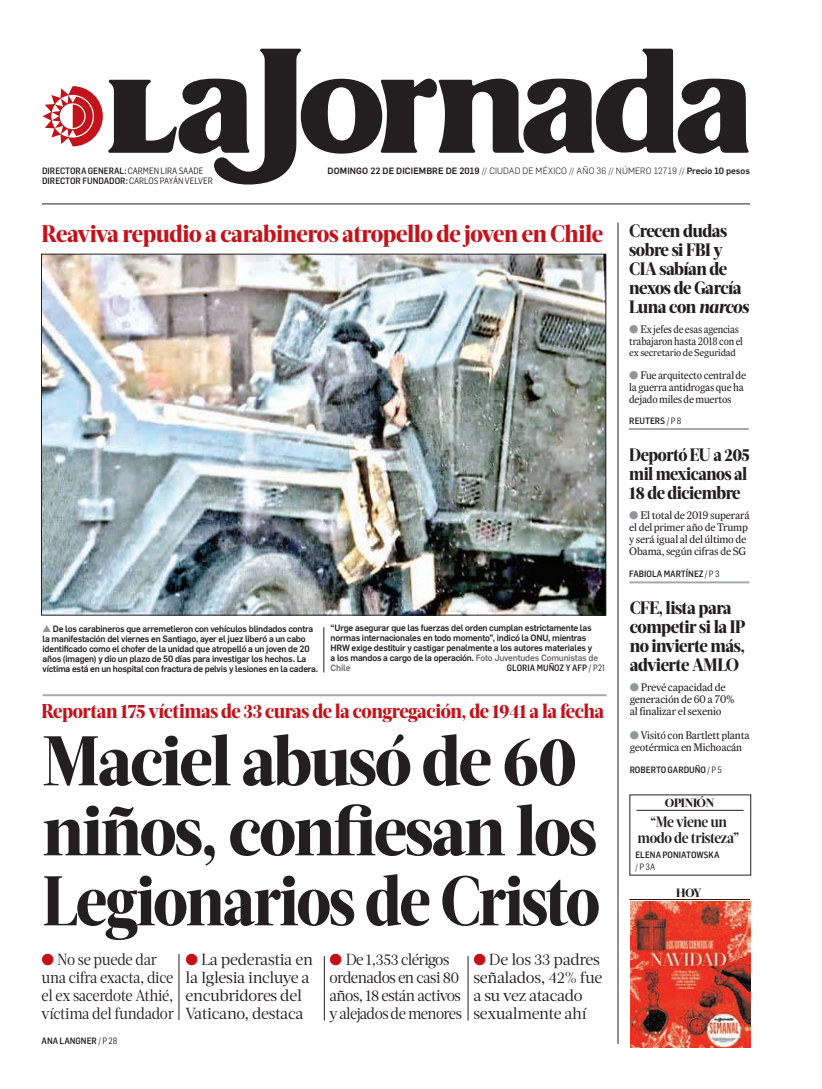
<style>
.page{position:relative;width:822px;height:1089px;background:#fff}
.page>*{position:absolute;margin:0;border:0;box-sizing:border-box;transform-origin:0 0}
.t1{font:800 70px/70px "Acta Headline";letter-spacing:-.03em;color:#231f20;scale:.94 1}
.t2{font:800 24px "Acta Headline";letter-spacing:-.015em;color:#c4121a;scale:.94 1}
.t3{font:800 20px "Acta Headline";letter-spacing:-.02em;color:#c4121a;scale:.92 1}
.t4{font:800 18px/19px "Acta Headline";letter-spacing:-.03em;color:#231f20;scale:.93 1}
.t5{font:800 18px/19px "Acta Headline";letter-spacing:-.03em;color:#231f20;scale:.9 1}
.t6{font:16px/18px "Acta Deck";letter-spacing:-.025em;color:#231f20}
.t7{font:16px/18px "Acta Deck";letter-spacing:-.025em;color:#231f20;scale:.94 1}
.t8{font:16px/18px "Acta Deck";letter-spacing:-.025em;color:#231f20;scale:.91 1}
.t9{font:700 15px/16px "Acta Headline";letter-spacing:-.03em;color:#231f20;text-align:center;scale:.91 1}
.t10{font:800 12px "Acta Headline";letter-spacing:-.04em;color:#231f20}
.t11{font:11px/12px "Expresso Tx";letter-spacing:-.02em;color:#231f20}
.t12{font:11px/12px "Expresso Tx";letter-spacing:-.02em;color:#231f20;scale:.95 1}
.t13{font:11px/12px "Expresso Tx";letter-spacing:-.02em;color:#231f20;scale:.91 1}
.t14{font:10px "Expresso Tx";letter-spacing:-.02em;color:#231f20}
.t15{font:500 9px/10px "Flama";letter-spacing:-.02em;color:#231f20}
.t16{font:500 9px "Flama Semicond";color:#231f20}
.t17{font:500 9px "Flama";letter-spacing:.01em;color:#231f20}
.t18{font:9px "Flama Semicond";color:#231f20}
.s1{font-weight:400}
.s2{font-weight:300}
.s3{font-style:italic}
.s4{color:#939598}
.s5{color:#6c6d70}
.s6{color:#c4121a}
</style>
<div class="page">
<svg style="left:43px;top:49px;width:706px;height:136px"></svg>
<hr style="left:618px;top:223px;width:1px;height:821px;background:#231f20">
<img style="left:43px;top:256px;width:561px;height:357px">
<hr style="left:42px;top:204px;width:708px;height:1px;background:#231f20">
<hr style="left:324px;top:956px;width:1px;height:65px;background:#231f20">
<hr style="left:468px;top:956px;width:1px;height:65px;background:#231f20">
<hr style="left:179px;top:954px;width:1px;height:66px;background:#231f20">
<hr style="left:324px;top:627px;width:1px;height:45px;background:#231f20">
<hr style="left:629px;top:428px;width:120px;height:2px;background:#a8a9ad">
<hr style="left:629px;top:581px;width:120px;height:2px;background:#a8a9ad">
<hr style="left:43px;top:694px;width:564px;height:2px;background:#a8a9ad">
<hr style="left:629px;top:899px;width:121px;height:1px;background:#231f20">
<img style="left:630px;top:901px;width:121px;height:147px">
<hr style="left:636px;top:810px;width:108px;height:1px;background:#231f20">
<p class="t16" style="left:42px;top:168px;width:163px">DIRECTORA GENERAL: <span class="s1">CARMEN LIRA SAADE</span></p>
<p class="t17" style="left:328px;top:168px;width:424px">DOMINGO 22 DE DICIEMBRE DE 2019 <span class="s2">// CIUDAD DE MÉXICO // AÑO 36 // NÚMERO 12719 //</span> Precio 10 pesos</p>
<p class="t16" style="left:42px;top:178px;width:172px">DIRECTOR FUNDADOR: <span class="s1">CARLOS PAYÁN VELVER</span></p>
<h2 class="t2" style="left:41px;top:224px;width:599px">Reaviva repudio a carabineros atropello de joven en Chile</h2>
<h3 class="t4" style="left:629px;top:223px;width:130px">Crecen dudas sobre si FBI y<br>CIA sabían de nexos de García<br>Luna con <span class="s3">narcos</span></h3>
<p class="t13" style="left:629px;top:324px;width:126px"><span class="s4">●</span> Ex jefes de esas agencias trabajaron hasta 2018 con el</p>
<p class="t14" style="left:629px;top:349px;width:108px">ex secretario de Seguridad</p>
<p class="t12" style="left:629px;top:370px;width:124px"><span class="s4">●</span> Fue arquitecto central de la guerra antidrogas que ha dejado miles de muertos</p>
<p class="t16" style="left:629px;top:418px;width:54px">REUTERS <span class="s1">/ P 8</span></p>
<h3 class="t5" style="left:629px;top:447px;width:136px">Deportó EU a 205 mil mexicanos al<br>18 de diciembre</h3>
<p class="t11" style="left:629px;top:510px;width:122px"><span class="s4">●</span> El total de 2019 superará el del primer año de Trump y será igual al del último de<br>Obama, según cifras de SG</p>
<p class="t16" style="left:629px;top:571px;width:92px">FABIOLA MARTÍNEZ <span class="s1">/ P 3</span></p>
<h3 class="t4" style="left:630px;top:599px;width:126px">CFE, lista para competir si la IP no invierte más, advierte AMLO</h3>
<p class="t11" style="left:630px;top:682px;width:106px"><span class="s4">●</span> Prevé capacidad de generación de 60 a 70% al finalizar el sexenio</p>
<p class="t11" style="left:630px;top:730px;width:121px"><span class="s4">●</span> Visitó con Bartlett planta geotérmica en Michoacán</p>
<p class="t16" style="left:630px;top:766px;width:94px">ROBERTO GARDUÑO <span class="s1">/ P 5</span></p>
<p class="t15" style="left:43px;top:624px;width:277px"><span class="s4">▲</span> De los carabineros que arremetieron con vehículos blindados contra la manifestación del viernes en Santiago, ayer el juez liberó a un cabo identificado como el chofer de la unidad que atropelló a un joven de 20 años (imagen) y dio un plazo de 50 días para investigar los hechos. La víctima está en un hospital con fractura de pelvis y lesiones en la cadera.</p>
<p class="t15" style="left:331px;top:624px;width:269px">“Urge asegurar que las fuerzas del orden cumplan estrictamente las normas internacionales en todo momento”, indicó la ONU, mientras HRW exige destituir y castigar penalmente a los autores materiales y a los mandos a cargo de la operación. <span class="s5">Foto Juventudes Comunistas de Chile</span></p>
<p class="t16" style="left:507px;top:665px;width:100px">GLORIA MUÑOZ Y AFP <span class="s1">/ P21</span></p>
<h3 class="t3" style="left:41px;top:703px;width:613px">Reportan 175 víctimas de 33 curas de la congregación, de 1941 a la fecha</h3>
<h1 class="t1" style="left:43px;top:732px;width:594px">Maciel abusó de 60 niños, confiesan los<br>Legionarios de Cristo</h1>
<h3 class="t10" style="left:665px;top:798px;width:51px">OPINIÓN</h3>
<h3 class="t9" style="left:638px;top:815px;width:114px">“Me viene un modo de tristeza”</h3>
<p class="t16" style="left:635px;top:851px;width:86px">ELENA PONIATOWSKA</p>
<p class="t18" style="left:635px;top:863px;width:21px">/ P 3A</p>
<h3 class="t10" style="left:676px;top:888px;width:27px">HOY</h3>
<h3 class="t8" style="left:42px;top:952px;width:147px"><span class="s6">●</span> No se puede dar una cifra exacta, dice el ex sacerdote Athié, víctima del fundador</h3>
<h3 class="t6" style="left:186px;top:952px;width:129px"><span class="s6">●</span> La pederastia en la Iglesia incluye a encubridores del<br>Vaticano, destaca</h3>
<h3 class="t7" style="left:329px;top:952px;width:143px"><span class="s6">●</span> De 1,353 clérigos ordenados en casi 80 años, 18 están activos y alejados de menores</h3>
<h3 class="t6" style="left:473px;top:952px;width:131px"><span class="s6">●</span> De los 33 padres señalados, 42% fue a su vez atacado sexualmente ahí</h3>
<p class="t16" style="left:42px;top:1038px;width:77px">ANA LANGNER <span class="s1">/ P 28</span></p>
</div>
